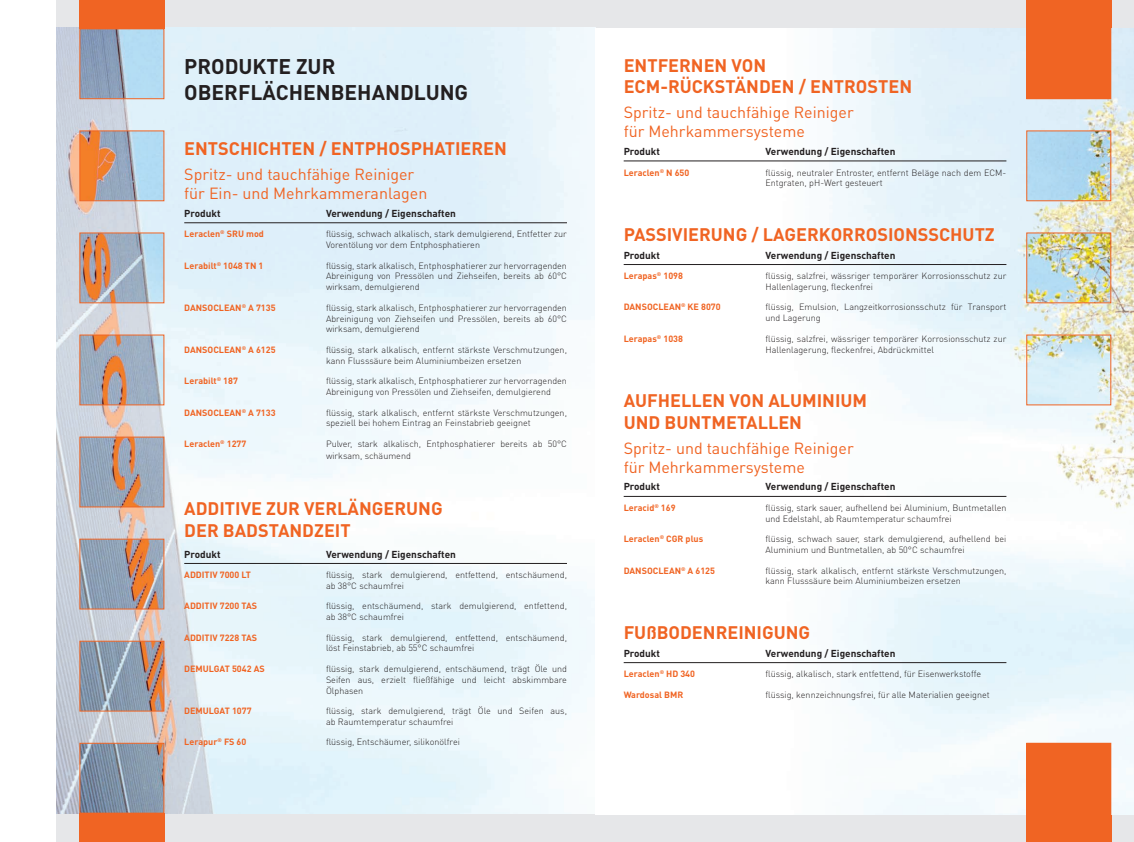
<style>
.page{position:relative;width:1134px;height:842px;background:#fff}
.page>*{position:absolute;margin:0;border:0;box-sizing:border-box;transform-origin:0 0}
.Produkt_und_Text{font:700 21px/26px "DIN";color:#231f20}
.Produkt_und_Text-2{font:700 18px/21.6px "DIN";color:#f06423}
.Produkt_und_Text-3{font:16px/19.2px "DIN";color:#f06423}
.Verwendung_Eigenscha{font:700 10px "DIN";color:#231f20}
.Produkt_und_Text-4{font:300 9px/10.8px "DIN Pro";color:#231f20}
.Produkt_und_Text-5{font:700 9px "DIN";color:#f06423}
</style>
<div class="page">
<div style="left:57px;top:0;width:1077px;height:28px;background:#e6e7e9"></div>
<div style="left:57px;top:814px;width:1077px;height:28px;background:#e6e7e9"></div>
<img style="left:57px;top:28px;width:1077px;height:786px">
<img style="left:79px;top:28px;width:86px;height:786px">
<div style="left:79px;top:0;width:85px;height:29px;background:#f06423"></div>
<div style="left:79px;top:813px;width:85px;height:29px;background:#f06423"></div>
<div style="left:1026px;top:0;width:85px;height:99px;background:#f06423"></div>
<img style="left:1026px;top:130px;width:86px;height:276px">
<div style="left:1026px;top:743px;width:85px;height:99px;background:#f06423"></div>
<hr style="left:184px;top:222px;width:383px;height:1px;background:#231f20">
<hr style="left:184px;top:563px;width:383px;height:1px;background:#231f20">
<hr style="left:624px;top:161px;width:382px;height:1px;background:#231f20">
<hr style="left:624px;top:264px;width:382px;height:1px;background:#231f20">
<hr style="left:624px;top:496px;width:382px;height:1px;background:#231f20">
<hr style="left:624px;top:662px;width:382px;height:1px;background:#231f20">
<p class="Produkt_und_Text" style="left:184px;top:53px;width:285px">PRODUKTE ZUR<br>OBERFLÄCHENBEHANDLUNG</p>
<p class="Produkt_und_Text-2" style="left:184px;top:137px;width:324px">ENTSCHICHTEN / ENTPHOSPHATIEREN</p>
<p class="Produkt_und_Text-3" style="left:184px;top:164px;width:245px">Spritz- und tauchfähige Reiniger für Ein- und Mehrkammeranlagen</p>
<p class="Verwendung_Eigenscha" style="left:184px;top:207px;width:38px">Produkt</p>
<p class="Verwendung_Eigenscha" style="left:326px;top:207px;width:131px">Verwendung / Eigenschaften</p>
<p class="Produkt_und_Text-5" style="left:184px;top:228px;width:81px">Leraclen<sup>®</sup> SRU mod</p>
<p class="Produkt_und_Text-4" style="left:326px;top:228px;width:242px">flüssig, schwach alkalisch, stark demulgierend, Entfetter zur<br>Vorentölung vor dem Entphosphatieren</p>
<p class="Produkt_und_Text-5" style="left:184px;top:259px;width:81px">Lerabilt<sup>®</sup> 1048 TN 1</p>
<p class="Produkt_und_Text-4" style="left:326px;top:260px;width:242px;text-align:justify">flüssig, stark alkalisch, Entphosphatierer zur hervorragenden Abreinigung von Pressölen und Ziehseifen, bereits ab 60°C wirksam, demulgierend</p>
<p class="Produkt_und_Text-5" style="left:184px;top:302px;width:93px">DANSOCLEAN<sup>®</sup> A 7135</p>
<p class="Produkt_und_Text-4" style="left:326px;top:302px;width:242px;text-align:justify">flüssig, stark alkalisch, Entphosphatierer zur hervorragenden Abreinigung von Ziehseifen und Pressölen, bereits ab 60°C wirksam, demulgierend</p>
<p class="Produkt_und_Text-5" style="left:184px;top:344px;width:93px">DANSOCLEAN<sup>®</sup> A 6125</p>
<p class="Produkt_und_Text-4" style="left:326px;top:344px;width:242px">flüssig, stark alkalisch, entfernt stärkste Verschmutzungen, kann Flusssäure beim Aluminiumbeizen ersetzen</p>
<p class="Produkt_und_Text-5" style="left:184px;top:375px;width:55px">Lerabilt<sup>®</sup> 187</p>
<p class="Produkt_und_Text-4" style="left:326px;top:375px;width:242px">flüssig, stark alkalisch, Entphosphatierer zur hervorragenden<br>Abreinigung von Pressölen und Ziehseifen, demulgierend</p>
<p class="Produkt_und_Text-5" style="left:184px;top:406px;width:93px">DANSOCLEAN<sup>®</sup> A 7133</p>
<p class="Produkt_und_Text-4" style="left:326px;top:406px;width:242px">flüssig, stark alkalisch, entfernt stärkste Verschmutzungen, speziell bei hohem Eintrag an Feinstabrieb geeignet</p>
<p class="Produkt_und_Text-5" style="left:184px;top:438px;width:64px">Leraclen<sup>®</sup> 1277</p>
<p class="Produkt_und_Text-4" style="left:326px;top:437px;width:242px;line-height:12px">Pulver, stark alkalisch, Entphosphatierer bereits ab 50°C wirksam, schäumend</p>
<p class="Produkt_und_Text-2" style="left:184px;top:497px;width:260px">ADDITIVE ZUR VERLÄNGERUNG<br>DER BADSTANDZEIT</p>
<p class="Verwendung_Eigenscha" style="left:184px;top:547px;width:38px">Produkt</p>
<p class="Verwendung_Eigenscha" style="left:326px;top:547px;width:131px">Verwendung / Eigenschaften</p>
<p class="Produkt_und_Text-5" style="left:184px;top:569px;width:68px">ADDITIV 7000 LT</p>
<p class="Produkt_und_Text-4" style="left:326px;top:569px;width:242px">flüssig, stark demulgierend, entfettend, entschäumend, ab 38°C schaumfrei</p>
<p class="Produkt_und_Text-5" style="left:184px;top:600px;width:74px">ADDITIV 7200 TAS</p>
<p class="Produkt_und_Text-4" style="left:326px;top:600px;width:242px">flüssig, entschäumend, stark demulgierend, entfettend, ab 38°C schaumfrei</p>
<p class="Produkt_und_Text-5" style="left:184px;top:631px;width:74px">ADDITIV 7228 TAS</p>
<p class="Produkt_und_Text-4" style="left:326px;top:632px;width:242px">flüssig, stark demulgierend, entfettend, entschäumend, löst Feinstabrieb, ab 55°C schaumfrei</p>
<p class="Produkt_und_Text-5" style="left:184px;top:663px;width:82px">DEMULGAT 5042 AS</p>
<p class="Produkt_und_Text-4" style="left:326px;top:663px;width:242px;text-align:justify">flüssig, stark demulgierend, entschäumend, trägt Öle und Seifen aus, erzielt fließfähige und leicht abskimmbare Ölphasen</p>
<p class="Produkt_und_Text-5" style="left:184px;top:705px;width:69px">DEMULGAT 1077</p>
<p class="Produkt_und_Text-4" style="left:326px;top:705px;width:242px">flüssig, stark demulgierend, trägt Öle und Seifen aus, ab Raumtemperatur schaumfrei</p>
<p class="Produkt_und_Text-5" style="left:184px;top:736px;width:64px">Lerapur<sup>®</sup> FS 60</p>
<p class="Produkt_und_Text-4" style="left:326px;top:736px;width:135px">flüssig, Entschäumer, silikonölfrei</p>
<p class="Produkt_und_Text-2" style="left:624px;top:54px;width:290px">ENTFERNEN VON<br>ECM-RÜCKSTÄNDEN / ENTROSTEN</p>
<p class="Produkt_und_Text-3" style="left:624px;top:102px;width:232px">Spritz- und tauchfähige Reiniger für Mehrkammersysteme</p>
<p class="Verwendung_Eigenscha" style="left:624px;top:145px;width:38px">Produkt</p>
<p class="Verwendung_Eigenscha" style="left:765px;top:145px;width:131px">Verwendung / Eigenschaften</p>
<p class="Produkt_und_Text-5" style="left:624px;top:166px;width:67px">Leraclen<sup>®</sup> N 650</p>
<p class="Produkt_und_Text-4" style="left:765px;top:166px;width:242px">flüssig, neutraler Entroster, entfernt Beläge nach dem ECM-<br>Entgraten, pH-Wert gesteuert</p>
<p class="Produkt_und_Text-2" style="left:624px;top:223px;width:373px">PASSIVIERUNG / LAGERKORROSIONSSCHUTZ</p>
<p class="Verwendung_Eigenscha" style="left:624px;top:248px;width:38px">Produkt</p>
<p class="Verwendung_Eigenscha" style="left:765px;top:248px;width:131px">Verwendung / Eigenschaften</p>
<p class="Produkt_und_Text-5" style="left:624px;top:270px;width:61px">Lerapas<sup>®</sup> 1098</p>
<p class="Produkt_und_Text-4" style="left:765px;top:270px;width:242px">flüssig, salzfrei, wässriger temporärer Korrosionsschutz zur<br>Hallenlagerung, fleckenfrei</p>
<p class="Produkt_und_Text-5" style="left:624px;top:301px;width:99px">DANSOCLEAN<sup>®</sup> KE 8070</p>
<p class="Produkt_und_Text-4" style="left:765px;top:301px;width:242px">flüssig, Emulsion, Langzeitkorrosionsschutz für Transport und Lagerung</p>
<p class="Produkt_und_Text-5" style="left:624px;top:333px;width:61px">Lerapas<sup>®</sup> 1038</p>
<p class="Produkt_und_Text-4" style="left:765px;top:333px;width:242px">flüssig, salzfrei, wässriger temporärer Korrosionsschutz zur<br>Hallenlagerung, fleckenfrei, Abdrückmittel</p>
<p class="Produkt_und_Text-2" style="left:624px;top:389px;width:245px">AUFHELLEN VON ALUMINIUM<br>UND BUNTMETALLEN</p>
<p class="Produkt_und_Text-3" style="left:624px;top:438px;width:232px">Spritz- und tauchfähige Reiniger für Mehrkammersysteme</p>
<p class="Verwendung_Eigenscha" style="left:624px;top:480px;width:38px">Produkt</p>
<p class="Verwendung_Eigenscha" style="left:765px;top:480px;width:131px">Verwendung / Eigenschaften</p>
<p class="Produkt_und_Text-5" style="left:624px;top:502px;width:53px">Leracid<sup>®</sup> 169</p>
<p class="Produkt_und_Text-4" style="left:765px;top:502px;width:242px">flüssig, stark sauer, aufhellend bei Aluminium, Buntmetallen und Edelstahl, ab Raumtemperatur schaumfrei</p>
<p class="Produkt_und_Text-5" style="left:624px;top:533px;width:81px">Leraclen<sup>®</sup> CGR plus</p>
<p class="Produkt_und_Text-4" style="left:765px;top:533px;width:242px">flüssig, schwach sauer, stark demulgierend, aufhellend bei<br>Aluminium und Buntmetallen, ab 50°C schaumfrei</p>
<p class="Produkt_und_Text-5" style="left:624px;top:564px;width:93px">DANSOCLEAN<sup>®</sup> A 6125</p>
<p class="Produkt_und_Text-4" style="left:765px;top:565px;width:242px">flüssig, stark alkalisch, entfernt stärkste Verschmutzungen, kann Flusssäure beim Aluminiumbeizen ersetzen</p>
<p class="Produkt_und_Text-2" style="left:624px;top:621px;width:188px">FUßBODENREINIGUNG</p>
<p class="Verwendung_Eigenscha" style="left:624px;top:646px;width:38px">Produkt</p>
<p class="Verwendung_Eigenscha" style="left:765px;top:646px;width:131px">Verwendung / Eigenschaften</p>
<p class="Produkt_und_Text-5" style="left:624px;top:668px;width:73px">Leraclen<sup>®</sup> HD 340</p>
<p class="Produkt_und_Text-4" style="left:765px;top:668px;width:217px">flüssig, alkalisch, stark entfettend, für Eisenwerkstoffe</p>
<p class="Produkt_und_Text-5" style="left:624px;top:688px;width:61px">Wardosal BMR</p>
<p class="Produkt_und_Text-4" style="left:765px;top:689px;width:226px">flüssig, kennzeichnungsfrei, für alle Materialien geeignet</p>
</div>
